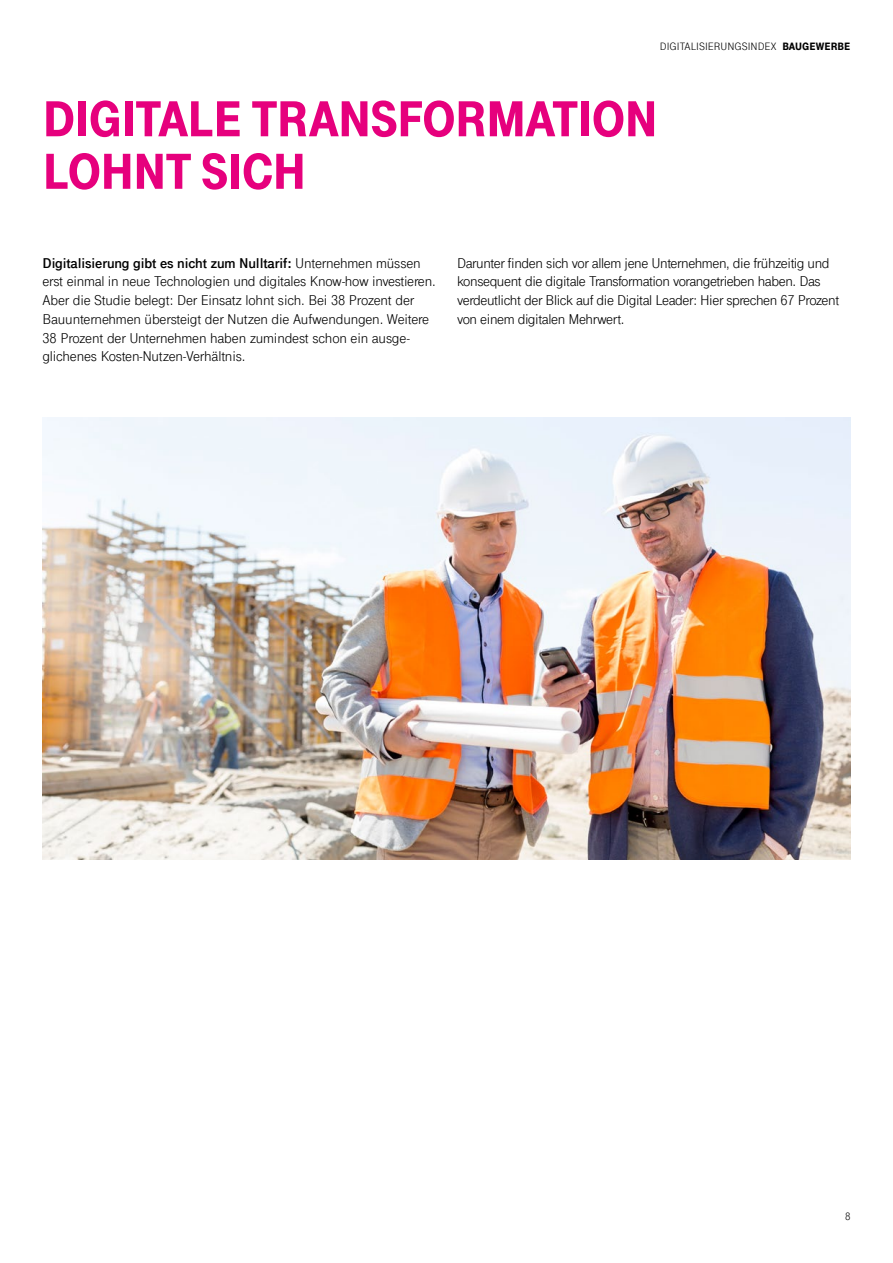
<style>
.page{position:relative;width:893px;height:1263px;background:#fff}
.page>*{position:absolute;margin:0;border:0;box-sizing:border-box;transform-origin:0 0}
.t1{font:900 52.5px/52.5px "Tele Grotesk Next";letter-spacing:-.02em;color:#e6007d}
.t2{font:15px/18.8px "Tele Grotesk Next";letter-spacing:-.025em;color:#000}
.t3{font:11.25px "Tele Grotesk Next";color:#000}
.s1{font-weight:900}
.s2{font-weight:700}
</style>
<div class="page">
<img style="left:43px;top:418px;width:807px;height:441px">
<p class="t3" style="left:660px;top:40px;width:192px">DIGITALISIERUNGSINDEX <span class="s1">BAUGEWERBE</span></p>
<h1 class="t1" style="left:43px;top:93px;width:617px">DIGITALE TRANSFORMATION<br>LOHNT SICH</h1>
<p class="t2" style="left:43px;top:253px;width:395px"><span class="s2">Digitalisierung gibt es nicht zum Nulltarif:</span> Unternehmen müssen erst einmal in neue Technologien und digitales Know-how investieren.<br>Aber die Studie belegt: Der Einsatz lohnt sich. Bei 38 Prozent der Bauunternehmen übersteigt der Nutzen die Aufwendungen. Weitere 38 Prozent der Unternehmen haben zumindest schon ein ausge&shy;glichenes Kosten-Nutzen-Verhältnis.</p>
<p class="t2" style="left:457px;top:253px;width:384px">Darunter finden sich vor allem jene Unternehmen, die frühzeitig und konsequent die digitale Transformation vorangetrieben haben. Das verdeutlicht der Blick auf die Digital Leader: Hier sprechen 67 Prozent von einem digitalen Mehrwert.</p>
<p class="t3" style="left:845px;top:1210px;width:7px">8</p>
</div>
